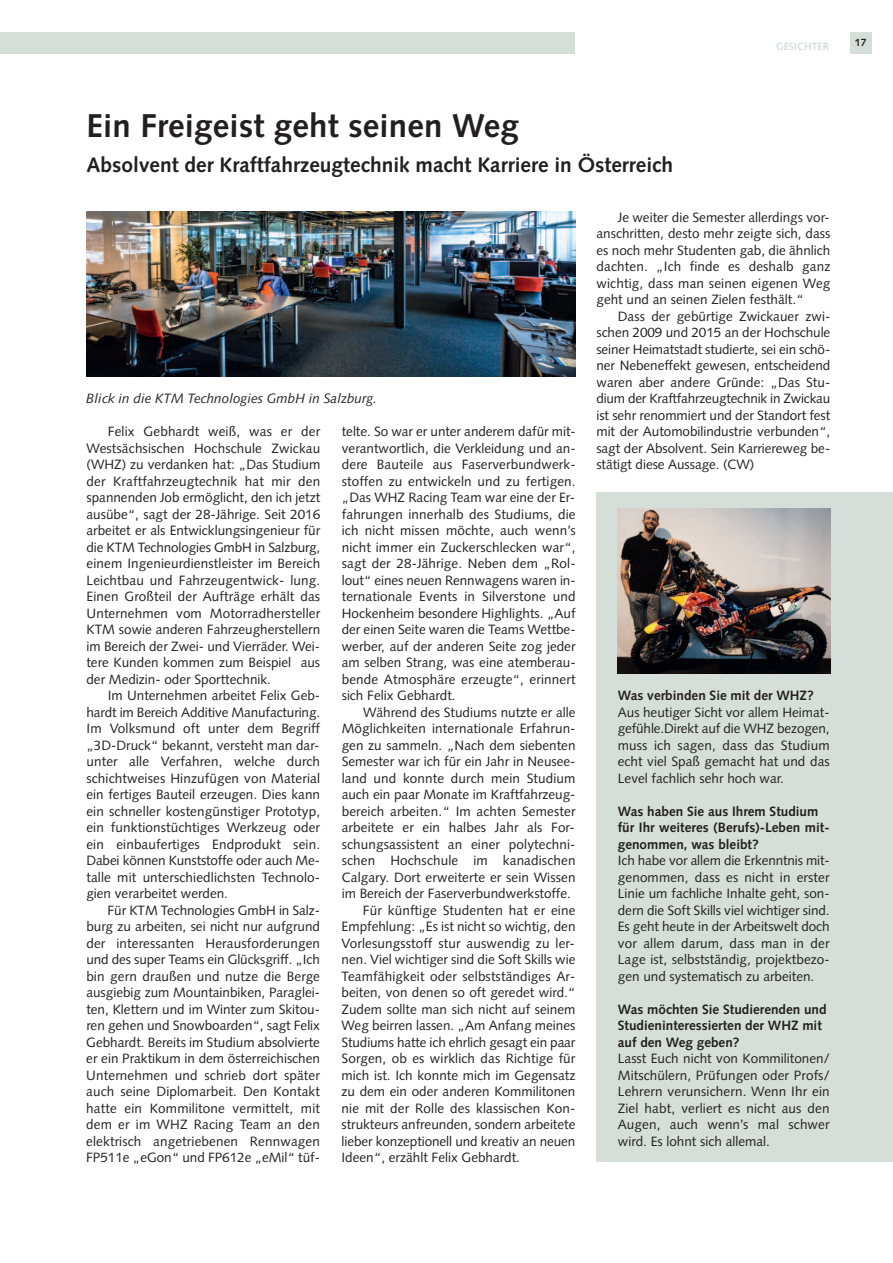
<style>
.page{position:relative;width:893px;height:1263px;background:#fff}
.page>*{position:absolute;margin:0;border:0;box-sizing:border-box;transform-origin:0 0}
.t1{font:700 33px "Syntax";letter-spacing:.005em;color:#231f20}
.t2{font:700 21px "Syntax";color:#231f20}
.t3{font:13.5px/16.5px "Syntax";color:#231f20;text-align:justify}
.t4{font:700 13.5px/16.5px "Syntax";color:#231f20}
.t5{font:italic 13.5px "Syntax";color:#231f20}
.t6{font:700 10.5px "Syntax";color:#d6ded9}
.t7{font:700 10.5px "Syntax";color:#231f20}
</style>
<div class="page">
<div style="left:850px;top:33px;width:21px;height:21px;background:#d6ded9"></div>
<div style="left:0;top:33px;width:574px;height:21px;background:#d6ded9"></div>
<div style="left:597px;top:492px;width:296px;height:670px;background:#d6ded9"></div>
<img style="left:86px;top:212px;width:489px;height:165px">
<img style="left:618px;top:509px;width:212px;height:165px">
<h1 class="t1" style="left:86px;top:113px;width:434px">Ein Freigeist geht seinen Weg</h1>
<h2 class="t2" style="left:86px;top:156px;width:588px">Absolvent der Kraftfahrzeugtechnik macht Karriere in Österreich</h2>
<p class="t6" style="left:776px;top:42px;width:55px">GESICHTER</p>
<p class="t5" style="left:86px;top:393px;width:292px">Blick in die KTM Technologies GmbH in Salzburg.</p>
<p class="t3" style="left:86px;top:425px;width:235px;text-indent:21px">Felix Gebhardt weiß, was er der Westsächsischen Hochschule Zwickau (WHZ) zu verdanken hat: „Das Studium der Kraftfahrzeugtechnik hat mir den spannenden Job ermöglicht, den ich jetzt ausübe“, sagt der 28-Jährige. Seit 2016 arbeitet er als Entwicklungsingenieur für die KTM Technologies GmbH in Salzburg, einem Ingenieurdienstleister im Bereich Leichtbau und Fahrzeugentwick- lung.<br>Einen Großteil der Aufträge erhält das Unternehmen vom Motorradhersteller KTM sowie anderen Fahrzeugherstellern im Bereich der Zwei- und Vierräder. Wei&shy;tere Kunden kommen zum Beispiel aus der Medizin- oder Sporttechnik.</p>
<p class="t3" style="left:86px;top:689px;width:235px;text-indent:21px">Im Unternehmen arbeitet Felix Geb&shy;hardt im Bereich Additive Manufacturing.<br>Im Volksmund oft unter dem Begriff „3D-Druck“ bekannt, versteht man dar&shy;unter alle Verfahren, welche durch schichtweises Hinzufügen von Material ein fertiges Bauteil erzeugen. Dies kann ein schneller kostengünstiger Prototyp, ein funktionstüchtiges Werkzeug oder ein einbaufertiges Endprodukt sein.<br>Dabei können Kunststoffe oder auch Me&shy;talle mit unterschiedlichsten Technolo&shy;gien verarbeitet werden.</p>
<p class="t3" style="left:86px;top:903px;width:235px;text-indent:21px">Für KTM Technologies GmbH in Salz&shy;burg zu arbeiten, sei nicht nur aufgrund der interessanten Herausforderungen und des super Teams ein Glücksgriff. „Ich bin gern draußen und nutze die Berge ausgiebig zum Mountainbiken, Paraglei&shy;ten, Klettern und im Winter zum Skitou&shy;ren gehen und Snowboarden“, sagt Felix Gebhardt. Bereits im Studium absolvierte er ein Praktikum in dem österreichischen Unternehmen und schrieb dort später auch seine Diplomarbeit. Den Kontakt hatte ein Kommilitone vermittelt, mit dem er im WHZ Racing Team an den elektrisch angetriebenen Rennwagen FP511e „eGon“ und FP612e „eMil“ tüf-</p>
<p class="t3" style="left:342px;top:425px;width:235px">telte. So war er unter anderem dafür mit&shy;verantwortlich, die Verkleidung und an&shy;dere Bauteile aus Faserverbundwerk&shy;stoffen zu entwickeln und zu fertigen. „Das WHZ Racing Team war eine der Er&shy;fahrungen innerhalb des Studiums, die ich nicht missen möchte, auch wenn’s nicht immer ein Zuckerschlecken war“, sagt der 28-Jährige. Neben dem „Rol&shy;lout“ eines neuen Rennwagens waren in&shy;ternationale Events in Silverstone und Hockenheim besondere Highlights. „Auf der einen Seite waren die Teams Wettbe&shy;werber, auf der anderen Seite zog jeder am selben Strang, was eine atemberau&shy;bende Atmosphäre erzeugte“, erinnert sich Felix Gebhardt.</p>
<p class="t3" style="left:363px;top:705px;width:214px">Während des Studiums nutzte er alle</p>
<p class="t3" style="left:342px;top:722px;width:235px">Möglichkeiten internationale Erfahrun-</p>
<p class="t3" style="left:342px;top:738px;width:235px">gen zu sammeln. „Nach dem siebenten</p>
<p class="t3" style="left:342px;top:755px;width:235px">Semester war ich für ein Jahr in Neusee-</p>
<p class="t3" style="left:342px;top:771px;width:235px">land und konnte durch mein Studium</p>
<p class="t3" style="left:342px;top:788px;width:235px">auch ein paar Monate im Kraftfahrzeug-</p>
<p class="t3" style="left:342px;top:804px;width:235px">bereich arbeiten.“ Im achten Semester</p>
<p class="t3" style="left:342px;top:821px;width:235px">arbeitete er ein halbes Jahr als For-</p>
<p class="t3" style="left:342px;top:837px;width:235px">schungsassistent an einer polytechni-</p>
<p class="t3" style="left:342px;top:854px;width:235px">schen Hochschule im kanadischen</p>
<p class="t3" style="left:342px;top:870px;width:235px">Calgary. Dort erweiterte er sein Wissen</p>
<p class="t3" style="left:342px;top:887px;width:231px">im Bereich der Faserverbundwerkstoffe.</p>
<p class="t3" style="left:363px;top:903px;width:214px">Für künftige Studenten hat er eine</p>
<p class="t3" style="left:342px;top:920px;width:235px">Empfehlung: „Es ist nicht so wichtig, den</p>
<p class="t3" style="left:342px;top:936px;width:235px">Vorlesungsstoff stur auswendig zu ler-</p>
<p class="t3" style="left:342px;top:953px;width:235px">nen. Viel wichtiger sind die Soft Skills wie</p>
<p class="t3" style="left:342px;top:969px;width:235px">Teamfähigkeit oder selbstständiges Ar-</p>
<p class="t3" style="left:342px;top:986px;width:235px">beiten, von denen so oft geredet wird.“</p>
<p class="t3" style="left:342px;top:1002px;width:235px">Zudem sollte man sich nicht auf seinem</p>
<p class="t3" style="left:342px;top:1018px;width:235px">Weg beirren lassen. „Am Anfang meines</p>
<p class="t3" style="left:342px;top:1035px;width:235px">Studiums hatte ich ehrlich gesagt ein paar</p>
<p class="t3" style="left:342px;top:1052px;width:235px">Sorgen, ob es wirklich das Richtige für</p>
<p class="t3" style="left:342px;top:1068px;width:235px">mich ist. Ich konnte mich im Gegensatz</p>
<p class="t3" style="left:342px;top:1085px;width:235px">zu dem ein oder anderen Kommilitonen</p>
<p class="t3" style="left:342px;top:1101px;width:235px">nie mit der Rolle des klassischen Kon-</p>
<p class="t3" style="left:342px;top:1117px;width:235px">strukteurs anfreunden, sondern arbeitete</p>
<p class="t3" style="left:342px;top:1134px;width:235px">lieber konzeptionell und kreativ an neuen</p>
<p class="t3" style="left:342px;top:1150px;width:180px">Ideen“, erzählt Felix Gebhardt.</p>
<p class="t3" style="left:596px;top:210px;width:235px;text-indent:21px">Je weiter die Semester allerdings vor&shy;anschritten, desto mehr zeigte sich, dass es noch mehr Studenten gab, die ähnlich dachten. „Ich finde es deshalb ganz wichtig, dass man seinen eigenen Weg geht und an seinen Zielen festhält.“</p>
<p class="t3" style="left:596px;top:309px;width:235px;text-indent:21px">Dass der gebürtige Zwickauer zwi&shy;schen 2009 und 2015 an der Hochschule seiner Heimatstadt studierte, sei ein schö&shy;ner Nebeneffekt gewesen, entscheidend waren aber andere Gründe: „Das Stu&shy;dium der Kraftfahrzeugtechnik in Zwickau ist sehr renommiert und der Standort fest mit der Automobilindustrie verbunden“, sagt der Absolvent. Sein Karriereweg be&shy;stätigt diese Aussage. (CW)</p>
<p class="t4" style="left:618px;top:688px;width:198px">Was verbinden Sie mit der WHZ?</p>
<p class="t3" style="left:618px;top:705px;width:213px">Aus heutiger Sicht vor allem Heimat&shy;gefühle.Direkt auf die WHZ bezogen, muss ich sagen, dass das Studium echt viel Spaß gemacht hat und das Level fachlich sehr hoch war.</p>
<p class="t4" style="left:618px;top:804px;width:213px">Was haben Sie aus Ihrem Studium für Ihr weiteres (Berufs)-Leben mit&shy;genommen, was bleibt?</p>
<p class="t3" style="left:618px;top:854px;width:213px">Ich habe vor allem die Erkenntnis mit&shy;genommen, dass es nicht in erster Linie um fachliche Inhalte geht, son&shy;dern die Soft Skills viel wichtiger sind.<br>Es geht heute in der Arbeitswelt doch vor allem darum, dass man in der Lage ist, selbstständig, projektbezo&shy;gen und systematisch zu arbeiten.</p>
<p class="t4" style="left:618px;top:1002px;width:210px">Was möchten Sie Studierenden und<br>Studieninteressierten der WHZ mit auf den Weg geben?</p>
<p class="t3" style="left:618px;top:1052px;width:213px">Lasst Euch nicht von Kommilitonen/ Mitschülern, Prüfungen oder Profs/ Lehrern verunsichern. Wenn Ihr ein Ziel habt, verliert es nicht aus den Augen, auch wenn’s mal schwer wird. Es lohnt sich allemal.</p>
<p class="t7" style="left:855px;top:38px;width:13px">17</p>
</div>
